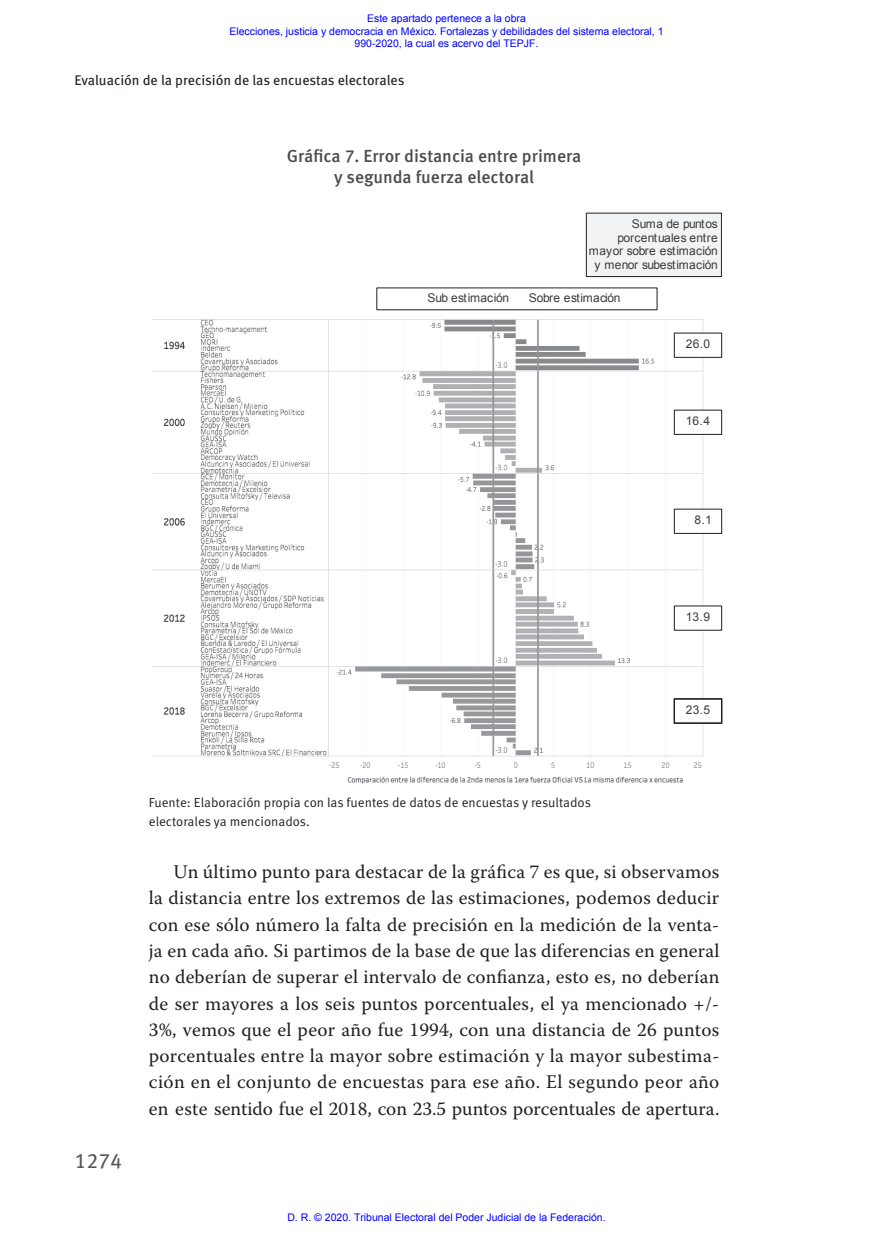
<style>
.page{position:relative;width:893px;height:1241px;background:#fff}
.page>*{position:absolute;margin:0;border:0;box-sizing:border-box;transform-origin:0 0}
.t1{font:21px "Meta Pro";color:#57585a}
.t2{font:19.25px/26.2px "Warnock Pro";color:#231f20;text-align:justify}
.t3{font:500 17.5px/21px "Meta Pro";color:#4b4c4d;text-align:center}
.t4{font:14px "Meta Pro";letter-spacing:-.005em;color:#231f20}
.t5{font:13.12px/18.4px "Meta Pro";letter-spacing:-.005em;color:#231f20}
.t6{font:12.08px/13.8px "Arial";letter-spacing:-.01em;color:#3c3c3d;text-align:right}
.t7{font:10.5px/12.6px "Arial";color:#00f;text-align:center}
</style>
<div class="page">
<img style="left:152px;top:319px;width:558px;height:465px">
<div style="left:586px;top:213px;width:135px;height:63px;background:#f2f3f4"></div>
<div style="left:586px;top:213px;width:136px;height:64px;border:1px solid #231f20"></div>
<div style="left:674px;top:333px;width:48px;height:24px;background:#fff"></div>
<div style="left:674px;top:332px;width:48px;height:26px;border:1px solid #231f20"></div>
<div style="left:674px;top:410px;width:48px;height:24px;background:#fff"></div>
<div style="left:674px;top:409px;width:48px;height:26px;border:1px solid #231f20"></div>
<div style="left:674px;top:509px;width:48px;height:24px;background:#fff"></div>
<div style="left:674px;top:508px;width:48px;height:25px;border:1px solid #231f20"></div>
<div style="left:674px;top:606px;width:48px;height:24px;background:#fff"></div>
<div style="left:674px;top:605px;width:48px;height:25px;border:1px solid #231f20"></div>
<div style="left:674px;top:698px;width:48px;height:25px;background:#fff"></div>
<div style="left:674px;top:698px;width:48px;height:25px;border:1px solid #231f20"></div>
<p class="t7" style="left:229px;top:12px;width:436px">Este apartado pertenece a la obra<br>Elecciones, justicia y democracia en México. Fortalezas y debilidades del sistema electoral, 1<br>990-2020, la cual es acervo del TEPJF.</p>
<p class="t4" style="left:74px;top:71px;width:332px">Evaluación de la precisión de las encuestas electorales</p>
<p class="t3" style="left:287px;top:146px;width:296px">Gráfica 7. Error distancia entre primera y segunda fuerza electoral</p>
<p class="t6" style="left:589px;top:217px;width:130px">Suma de puntos porcentuales entre mayor sobre estimación y menor subestimación</p>
<p class="t6" style="left:428px;top:291px;width:83px">Sub estimación</p>
<p class="t6" style="left:529px;top:291px;width:93px">Sobre estimación</p>
<p class="t6" style="left:686px;top:337px;width:26px">26.0</p>
<p class="t6" style="left:686px;top:414px;width:26px">16.4</p>
<p class="t6" style="left:694px;top:513px;width:19px">8.1</p>
<p class="t6" style="left:686px;top:610px;width:26px">13.9</p>
<p class="t6" style="left:686px;top:703px;width:26px">23.5</p>
<p class="t1" style="left:74px;top:1147px;width:49px">1274</p>
<p class="t5" style="left:149px;top:793px;width:444px">Fuente: Elaboración propia con las fuentes de datos de encuestas y resultados electorales ya mencionados.</p>
<p class="t2" style="left:149px;top:858px;width:572px;text-indent:25px">Un último punto para destacar de la gráfica 7 es que, si observamos la distancia entre los extremos de las estimaciones, podemos deducir con ese sólo número la falta de precisión en la medición de la venta&shy;ja en cada año. Si partimos de la base de que las diferencias en general no deberían de superar el intervalo de confianza, esto es, no deberían de ser mayores a los seis puntos porcentuales, el ya mencionado +/- 3%, vemos que el peor año fue 1994, con una distancia de 26 puntos porcentuales entre la mayor sobre estimación y la mayor subestima&shy;ción en el conjunto de encuestas para ese año. El segundo peor año en este sentido fue el 2018, con 23.5 puntos porcentuales de apertura.</p>
<p class="t7" style="left:287px;top:1210px;width:320px">D. R. © 2020. Tribunal Electoral del Poder Judicial de la Federación.</p>
</div>
